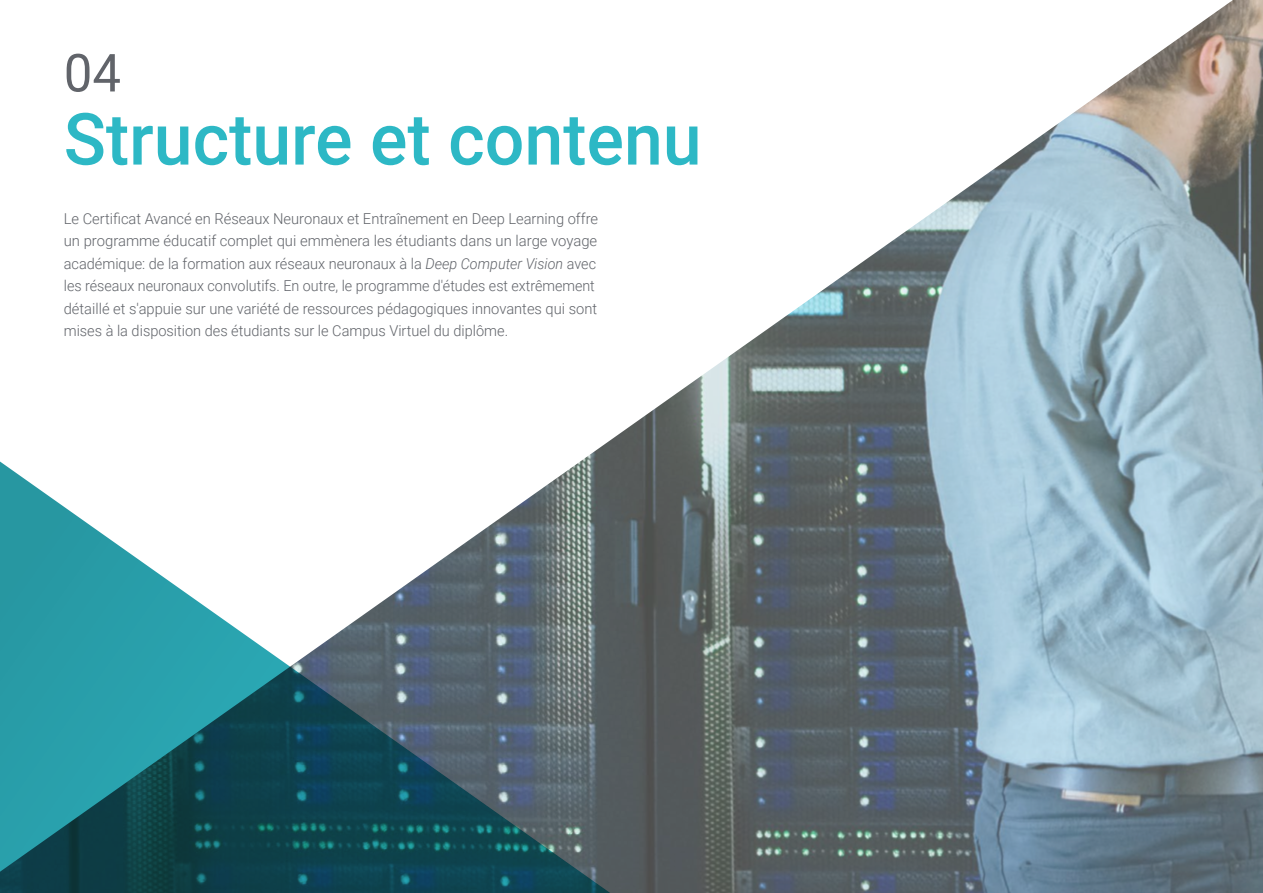
<style>
.page{position:relative;width:1263px;height:893px;background:#fff}
.page>*{position:absolute;margin:0;border:0;box-sizing:border-box;transform-origin:0 0}
.t1{font:500 72px "Roboto";color:#2db8c5}
.t2{font:52.5px "Roboto";color:#61646a}
.t3{font:300 15px/22.5px "Roboto";color:#61646a}
.s1{font-style:italic}
</style>
<div class="page">
<img style="left:602px;top:0;width:661px;height:893px">
<svg style="left:0;top:446px;width:640px;height:447px"></svg>
<h2 class="t2" style="left:64px;top:36px;width:59px">04</h2>
<h1 class="t1" style="left:64px;top:89px;width:639px">Structure et contenu</h1>
<p class="t3" style="left:64px;top:207px;width:536px">Le Certificat Avancé en Réseaux Neuronaux et Entraînement en Deep Learning offre un programme éducatif complet qui emmènera les étudiants dans un large voyage académique: de la formation aux réseaux neuronaux à la <span class="s1">Deep Computer Vision</span> avec les réseaux neuronaux convolutifs. En outre, le programme d'études est extrêmement détaillé et s'appuie sur une variété de ressources pédagogiques innovantes qui sont mises à la disposition des étudiants sur le Campus Virtuel du diplôme.</p>
</div>
